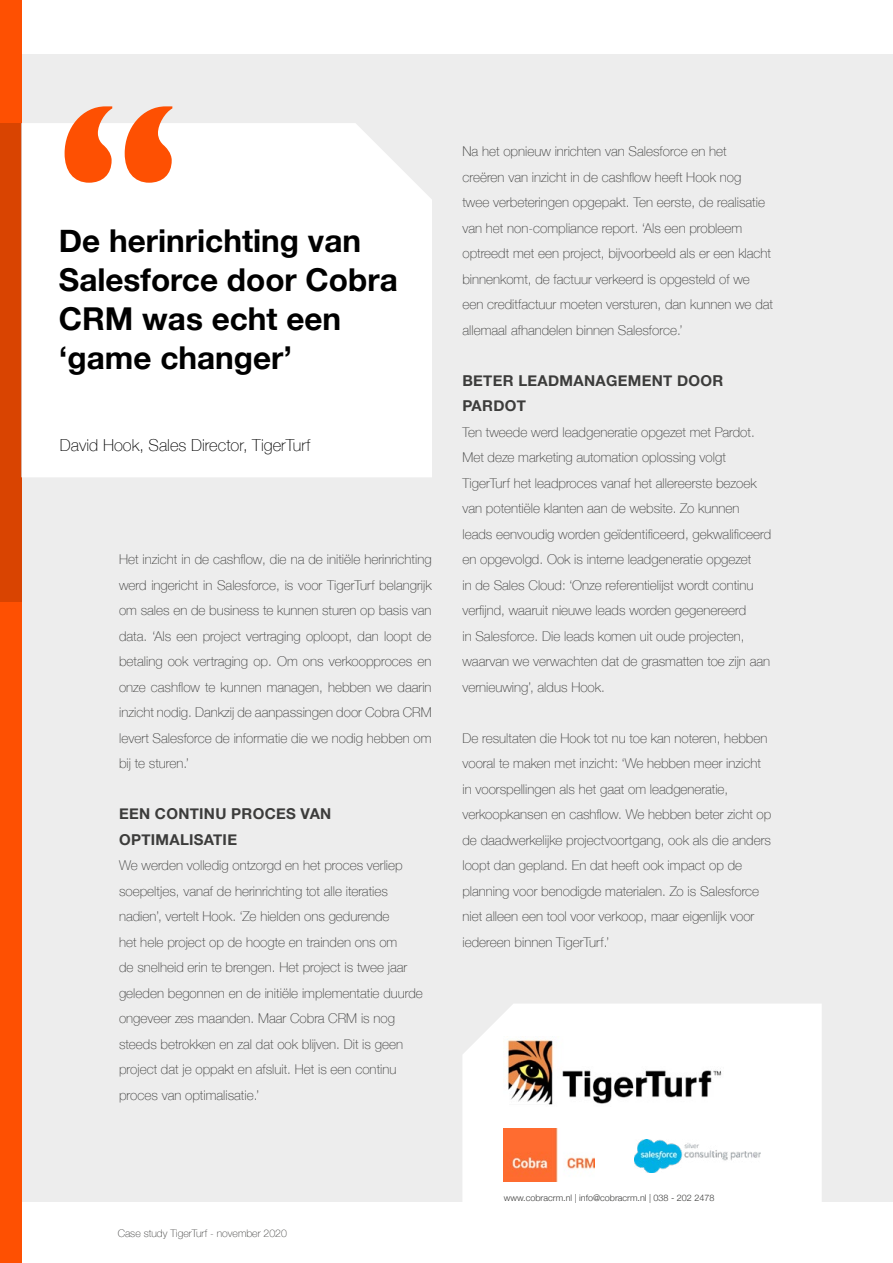
<style>
.page{position:relative;width:893px;height:1263px;background:#fff}
.page>*{position:absolute;margin:0;border:0;box-sizing:border-box;transform-origin:0 0}
.t1{font:700 225px "Cocon Pro";color:#fe5002}
.t2{font:700 31.5px/39px "Helvetica Neue";color:#000}
.t3{font:100 16.5px "Helvetica Neue";color:#000}
.t4{font:700 15px/25.5px "Helvetica Neue";letter-spacing:.02em;color:#3c3c3b}
.t5{font:100 13.5px/25.5px "Helvetica Neue";color:#3c3c3b}
.t6{font:100 10.5px "Helvetica Neue";color:#3c3c3b}
.t7{font:300 9px "Helvetica Neue";color:#3c3c3b}
</style>
<div class="page">
<div style="left:21px;top:54px;width:872px;height:1148px;background:#ededed"></div>
<div style="left:0;top:0;width:21px;height:1263px;background:#fe5002"></div>
<div style="left:21px;top:123px;width:411px;height:354px;background:#fff"></div>
<div style="left:463px;top:1004px;width:359px;height:198px;background:#fff"></div>
<img style="left:634px;top:1140px;width:127px;height:33px">
<img style="left:503px;top:1128px;width:91px;height:53px">
<div style="left:0;top:123px;width:21px;height:478px;background:#d94401"></div>
<img style="left:503px;top:1036px;width:220px;height:70px">
<h1 class="t1" style="left:58px;top:43px;width:124px">“</h1>
<h2 class="t2" style="left:59px;top:222px;width:340px">De herinrichting van<br>Salesforce door Cobra<br>CRM was echt een ‘game changer’</h2>
<p class="t3" style="left:60px;top:432px;width:252px">David Hook, Sales Director, TigerTurf</p>
<p class="t5" style="left:119px;top:546px;width:314px;text-align:justify">Het inzicht in de cashflow, die na de initiële herinrichting werd ingericht in Salesforce, is voor TigerTurf belangrijk om sales en de business te kunnen sturen op basis van data. ‘Als een project vertraging oploopt, dan loopt de betaling ook vertraging op. Om ons verkoopproces en onze cashflow te kunnen managen, hebben we daarin inzicht nodig. Dankzij de aanpassingen door Cobra CRM levert Salesforce de informatie die we nodig hebben om bij te sturen.’</p>
<p class="t4" style="left:119px;top:801px;width:214px">EEN CONTINU PROCES VAN<br>OPTIMALISATIE</p>
<p class="t5" style="left:119px;top:852px;width:305px">We werden volledig ontzorgd en het proces verliep soepeltjes, vanaf de herinrichting tot alle iteraties nadien’, vertelt Hook. ‘Ze hielden ons gedurende<br>het hele project op de hoogte en trainden ons om<br>de snelheid erin te brengen. Het project is twee jaar geleden begonnen en de initiële implementatie duurde ongeveer zes maanden. Maar Cobra CRM is nog steeds betrokken en zal dat ook blijven. Dit is geen project dat je oppakt en afsluit. Het is een continu proces van optimalisatie.’</p>
<p class="t5" style="left:462px;top:138px;width:312px">Na het opnieuw inrichten van Salesforce en het<br>creëren van inzicht in de cashflow heeft Hook nog<br>twee verbeteringen opgepakt. Ten eerste, de realisatie van het non-compliance report. ‘Als een probleem optreedt met een project, bijvoorbeeld als er een klacht binnenkomt, de factuur verkeerd is opgesteld of we een creditfactuur moeten versturen, dan kunnen we dat allemaal afhandelen binnen Salesforce.’</p>
<p class="t4" style="left:462px;top:368px;width:262px">BETER LEADMANAGEMENT DOOR<br>PARDOT</p>
<p class="t5" style="left:462px;top:418px;width:310px">Ten tweede werd leadgeneratie opgezet met Pardot.<br>Met deze marketing automation oplossing volgt TigerTurf het leadproces vanaf het allereerste bezoek van potentiële klanten aan de website. Zo kunnen leads eenvoudig worden geïdentificeerd, gekwalificeerd en opgevolgd. Ook is interne leadgeneratie opgezet<br>in de Sales Cloud: ‘Onze referentielijst wordt continu verfijnd, waaruit nieuwe leads worden gegenereerd<br>in Salesforce. Die leads komen uit oude projecten, waarvan we verwachten dat de grasmatten toe zijn aan vernieuwing’, aldus Hook.</p>
<p class="t5" style="left:462px;top:724px;width:310px">De resultaten die Hook tot nu toe kan noteren, hebben vooral te maken met inzicht: ‘We hebben meer inzicht in voorspellingen als het gaat om leadgeneratie, verkoopkansen en cashflow. We hebben beter zicht op de daadwerkelijke projectvoortgang, ook als die anders loopt dan gepland. En dat heeft ook impact op de planning voor benodigde materialen. Zo is Salesforce niet alleen een tool voor verkoop, maar eigenlijk voor iedereen binnen TigerTurf.’</p>
<p class="t6" style="left:118px;top:1225px;width:171px">Case study TigerTurf - november 2020</p>
<p class="t7" style="left:504px;top:1190px;width:212px">www.cobracrm.nl | info@cobracrm.nl | 038 - 202 2478</p>
</div>
